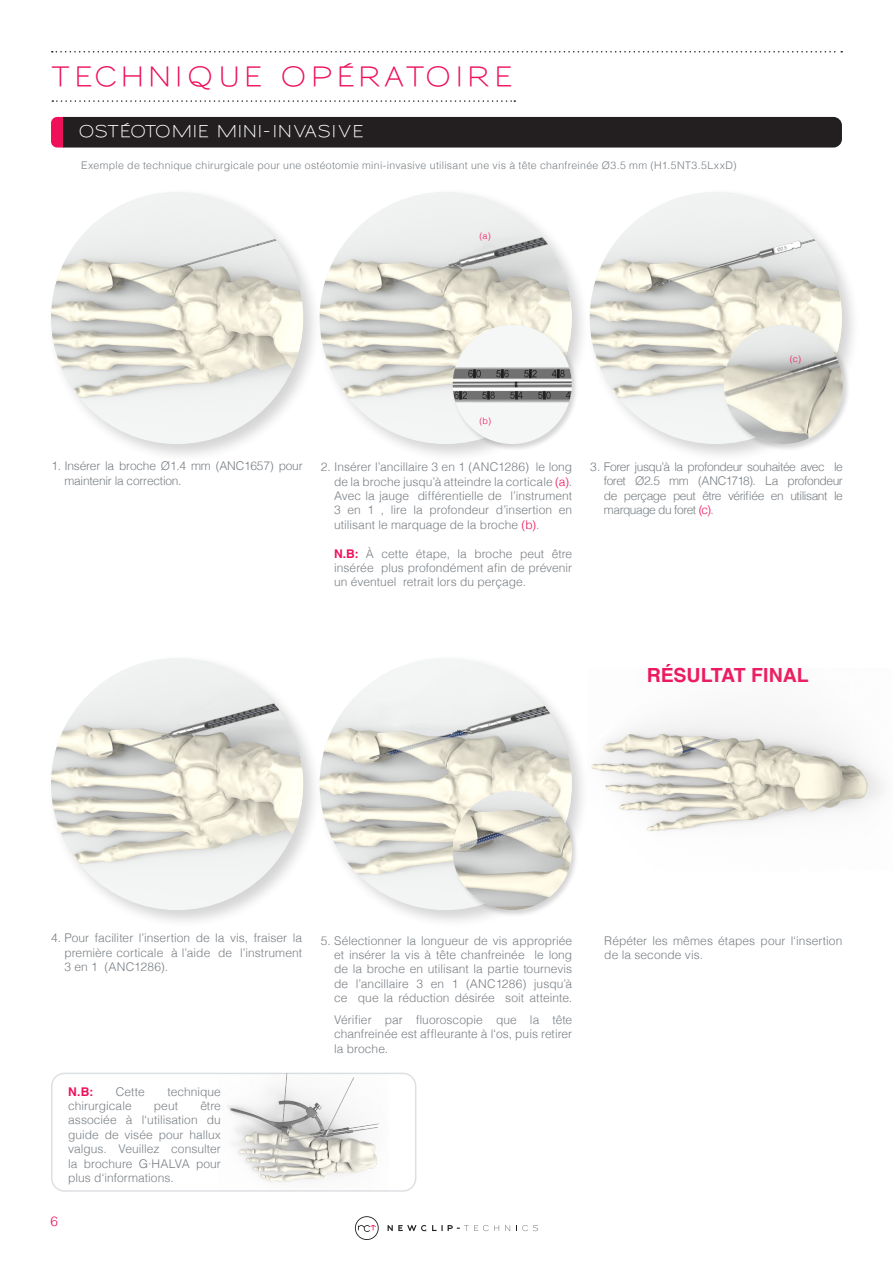
<style>
.page{position:relative;width:893px;height:1263px;background:#fff}
.page>*{position:absolute;margin:0;border:0;box-sizing:border-box;transform-origin:0 0}
.t1{font:600 27px "Sansumi";letter-spacing:.105em;color:#ee1059}
.texte{font:700 19.5px "Helvetica";color:#ee1059}
.t2{font:600 16.5px "Sansumi";letter-spacing:-.02em;color:#fff}
.t3{font:300 13.5px "Helvetica";color:#ee1059}
.texte-2{font:300 12px/14.4px "Helvetica";color:#797f84;text-align:justify}
.texte-3{font:300 12px/15px "Helvetica";letter-spacing:-.02em;color:#797f84}
.texte-4{font:700 12px "Helvetica";color:#ee1059}
.t4{font:300 10.5px "Helvetica";letter-spacing:.03em;color:#797f84}
.t5{font:300 9px "Helvetica";color:#ee1059}
.s1{color:#ee1059}
.s2{font-weight:700;color:#ee1059}
</style>
<div class="page">
<svg style="left:52px;top:51px;width:790px;height:2px"></svg>
<svg style="left:355px;top:1216px;width:24px;height:24px"></svg>
<svg style="left:505px;top:1225px;width:5px;height:6px"></svg>
<svg style="left:516px;top:1225px;width:22px;height:6px"></svg>
<svg style="left:388px;top:1225px;width:111px;height:6px"></svg>
<div style="left:47px;top:188px;width:275px;height:274px;background:#231f20;opacity:.19"></div>
<img style="left:51px;top:192px;width:252px;height:252px;border-radius:126px">
<div style="left:316px;top:188px;width:274px;height:274px;background:#231f20;opacity:.19"></div>
<img style="left:320px;top:192px;width:252px;height:252px;border-radius:126px">
<div style="left:586px;top:188px;width:274px;height:274px;background:#231f20;opacity:.19"></div>
<img style="left:590px;top:192px;width:252px;height:252px;border-radius:126px">
<div style="left:722px;top:323px;width:128px;height:128px;background:#231f20;opacity:.19"></div>
<img style="left:724px;top:325px;width:119px;height:119px;border-radius:60px">
<div style="left:451px;top:323px;width:128px;height:128px;background:#231f20;opacity:.19"></div>
<img style="left:453px;top:325px;width:119px;height:119px;border-radius:60px">
<svg style="left:52px;top:100px;width:463px;height:2px"></svg>
<div style="left:51px;top:117px;width:791px;height:31px;background:#231f20"></div>
<div style="left:51px;top:1073px;width:365px;height:119px;border:2px solid #dde0e3;border-radius:13px"></div>
<img style="left:217px;top:1074px;width:171px;height:117px">
<div style="left:47px;top:654px;width:275px;height:274px;background:#231f20;opacity:.19"></div>
<img style="left:51px;top:658px;width:252px;height:252px;border-radius:126px">
<div style="left:316px;top:654px;width:274px;height:274px;background:#231f20;opacity:.19"></div>
<img style="left:320px;top:658px;width:252px;height:252px;border-radius:126px">
<div style="left:451px;top:789px;width:128px;height:128px;background:#231f20;opacity:.19"></div>
<img style="left:453px;top:791px;width:119px;height:119px;border-radius:60px">
<img style="left:587px;top:668px;width:296px;height:203px">
<p class="t1" style="left:51px;top:62px;width:464px">TECHNIQUE OPÉRATOIRE</p>
<p class="t2" style="left:79px;top:123px;width:287px">OSTÉOTOMIE MINI-INVASIVE</p>
<p class="t4" style="left:81px;top:156px;width:657px">Exemple de technique chirurgicale pour une ostéotomie mini-invasive utilisant une vis à tête chanfreinée Ø3.5 mm (H1.5NT3.5LxxD)</p>
<p class="t5" style="left:479px;top:228px;width:13px">(a)</p>
<p class="t5" style="left:790px;top:352px;width:13px">(c)</p>
<p class="t5" style="left:479px;top:413px;width:13px">(b)</p>
<p class="texte-3" style="left:64px;top:458px;width:240px;text-indent:-13px">1. Insérer la broche Ø1.4 mm (ANC1657) pour maintenir la correction.</p>
<p class="texte-2" style="left:334px;top:459px;width:240px;text-indent:-13px">2. Insérer l’ancillaire 3 en 1 (ANC1286) le long de la broche jusqu’à atteindre la corticale <span class="s1">(a)</span>.<br>Avec la jauge différentielle de l’instrument 3 en 1 , lire la profondeur d’insertion en utilisant le marquage de la broche <span class="s1">(b)</span>.</p>
<p class="texte-2" style="left:334px;top:545px;width:240px"><span class="s2">N.B:</span> À cette étape, la broche peut être insérée plus profondément afin de prévenir un éventuel retrait lors du perçage.</p>
<p class="texte-2" style="left:604px;top:459px;width:241px;text-indent:-14px">3. Forer jusqu’à la profondeur souhaitée avec le foret Ø2.5 mm (ANC1718). La profondeur de perçage peut être vérifiée en utilisant le marquage du foret <span class="s1">(c)</span>.</p>
<p class="texte" style="left:647px;top:663px;width:163px">RÉSULTAT FINAL</p>
<p class="texte-2" style="left:64px;top:930px;width:239px;text-indent:-13px">4. Pour faciliter l’insertion de la vis, fraiser la première corticale à l’aide de l’instrument 3 en 1 (ANC1286).</p>
<p class="texte-4" style="left:68px;top:1084px;width:27px">N.B:</p>
<p class="texte-2" style="left:116px;top:1083px;width:31px">Cette</p>
<p class="texte-2" style="left:167px;top:1083px;width:55px">technique</p>
<p class="texte-2" style="left:68px;top:1098px;width:65px">chirurgicale</p>
<p class="texte-2" style="left:154px;top:1098px;width:26px">peut</p>
<p class="texte-2" style="left:68px;top:1098px;width:154px;text-indent:132px">être associée à l‘utilisation du guide de visée pour hallux valgus. Veuillez consulter la brochure G·HALVA pour plus d‘informations.</p>
<p class="t3" style="left:50px;top:1209px;width:9px">6</p>
<p class="texte-2" style="left:334px;top:932px;width:240px;text-indent:-13px">5. Sélectionner la longueur de vis appropriée et insérer la vis à tête chanfreinée le long de la broche en utilisant la partie tournevis de l’ancillaire 3 en 1 (ANC1286) jusqu’à ce que la réduction désirée soit atteinte.</p>
<p class="texte-2" style="left:334px;top:1012px;width:240px">Vérifier par fluoroscopie que la tête chanfreinée est affleurante à l‘os, puis retirer la broche.</p>
<p class="texte-2" style="left:604px;top:932px;width:240px">Répéter les mêmes étapes pour l‘insertion de la seconde vis.</p>
</div>
